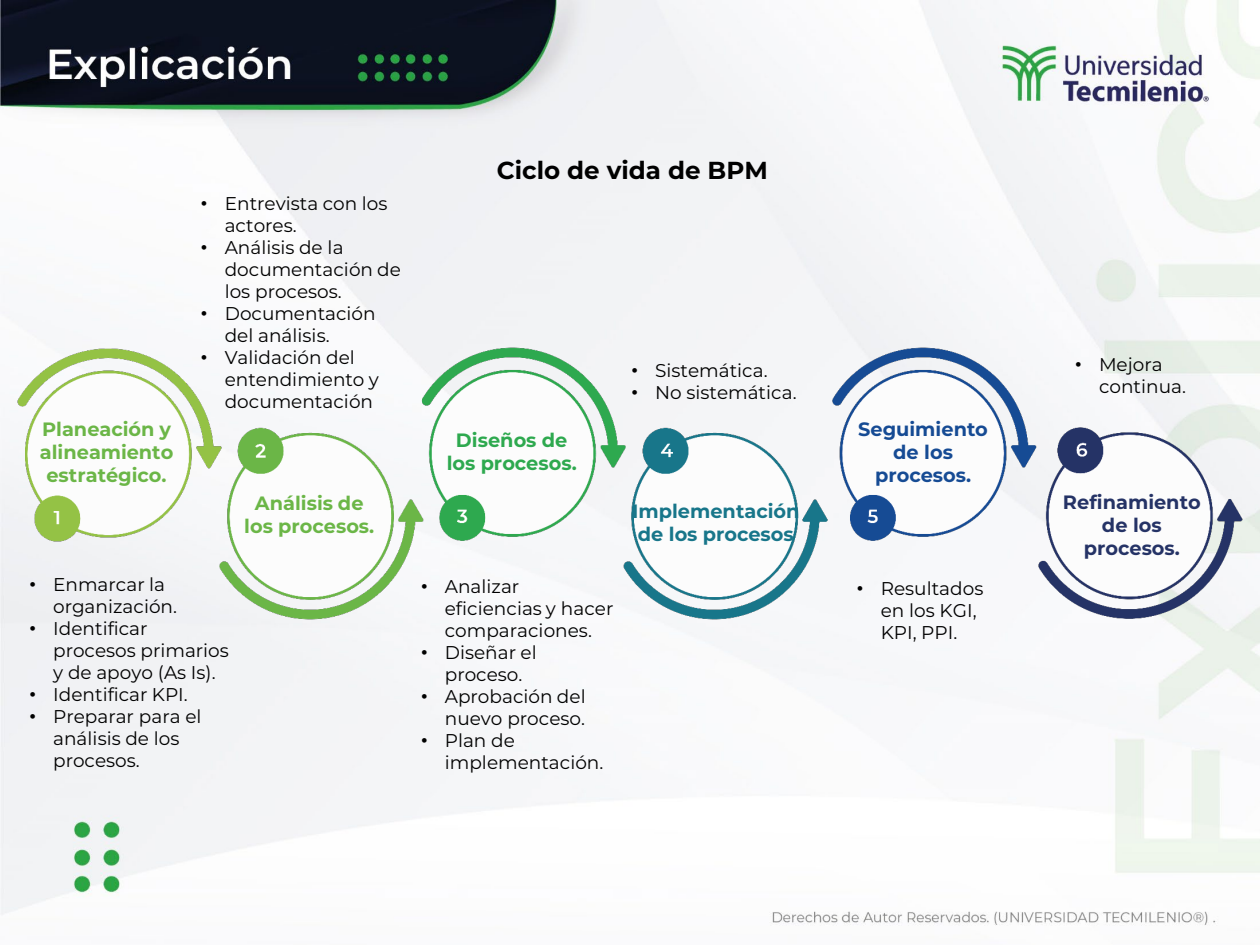
<style>
.page{position:relative;width:1260px;height:945px;background:#fff}
.page>*{position:absolute;margin:0;border:0;box-sizing:border-box;transform-origin:0 0}
.t1{font:700 24.5px "Montserrat";color:#000}
.t2{font:700 19.25px/23.1px "Montserrat";color:#6bb647;text-align:center}
.t3{font:700 19.25px/23.1px "Montserrat";color:#18768a}
.t4{font:700 19.25px/23.1px "Montserrat";color:#253366;text-align:center}
.t5{font:700 19.25px/23.1px "Montserrat";color:#164b94;text-align:center}
.t6{font:700 19.25px/23.1px "Montserrat";color:#2ea94f;text-align:center}
.t7{font:18.55px/22.1px "Montserrat";color:#000}
.s1{font-family:"Arial"}
</style>
<div class="page">
<img style="left:0;top:0;width:1260px;height:926px">
<img style="left:13px;top:136px;width:1234px;height:695px">
<p class="t2" style="left:40px;top:416px;width:135px">Planeación y alineamiento estratégico.</p>
<p class="t7" style="left:225px;top:192px;width:164px;text-indent:-24px"><span class="s1">•</span> Entrevista con los actores.</p>
<p class="t7" style="left:225px;top:236px;width:178px;text-indent:-24px"><span class="s1">•</span> Análisis de la documentación de los procesos.</p>
<p class="t7" style="left:225px;top:302px;width:152px;text-indent:-24px"><span class="s1">•</span> Documentación del análisis.</p>
<p class="t7" style="left:225px;top:346px;width:156px;text-indent:-24px"><span class="s1">•</span> Validación del entendimiento y documentación</p>
<h2 class="t1" style="left:497px;top:153px;width:273px">Ciclo de vida de BPM</h2>
<p class="t7" style="left:631px;top:359px;width:138px"><span class="s1">•</span> Sistemática.</p>
<p class="t7" style="left:631px;top:381px;width:167px"><span class="s1">•</span> No sistemática.</p>
<p class="t6" style="left:447px;top:428px;width:132px">Diseños de los procesos.</p>
<p class="t5" style="left:858px;top:416px;width:131px">Seguimiento de los procesos.</p>
<p class="t2" style="left:244px;top:490px;width:132px">Análisis de los procesos.</p>
<p class="t3" style="left:632px;top:499px;width:169px">Implementación de los procesos</p>
<p class="t7" style="left:53px;top:573px;width:126px;text-indent:-24px"><span class="s1">•</span> Enmarcar la organización.</p>
<p class="t7" style="left:53px;top:617px;width:177px;text-indent:-24px"><span class="s1">•</span> Identificar procesos primarios y de apoyo (As Is).</p>
<p class="t7" style="left:29px;top:683px;width:160px"><span class="s1">•</span> Identificar KPI.</p>
<p class="t7" style="left:53px;top:705px;width:150px;text-indent:-24px"><span class="s1">•</span> Preparar para el análisis de los procesos.</p>
<p class="t7" style="left:445px;top:575px;width:170px;text-indent:-24px"><span class="s1">•</span> Analizar eficiencias y hacer comparaciones.</p>
<p class="t7" style="left:421px;top:641px;width:117px;text-align:center"><span class="s1">•</span> Diseñar el proceso.</p>
<p class="t7" style="left:421px;top:685px;width:166px;text-align:right"><span class="s1">•</span> Aprobación del nuevo proceso.</p>
<p class="t7" style="left:445px;top:729px;width:160px;text-indent:-24px"><span class="s1">•</span> Plan de implementación.</p>
<p class="t7" style="left:881px;top:576px;width:104px;text-indent:-24px"><span class="s1">•</span> Resultados en los KGI,<br>KPI, PPI.</p>
<p class="t7" style="left:1099px;top:353px;width:89px;text-indent:-24px"><span class="s1">•</span> Mejora continua.</p>
<p class="t4" style="left:1063px;top:490px;width:139px">Refinamiento de los procesos.</p>
</div>
